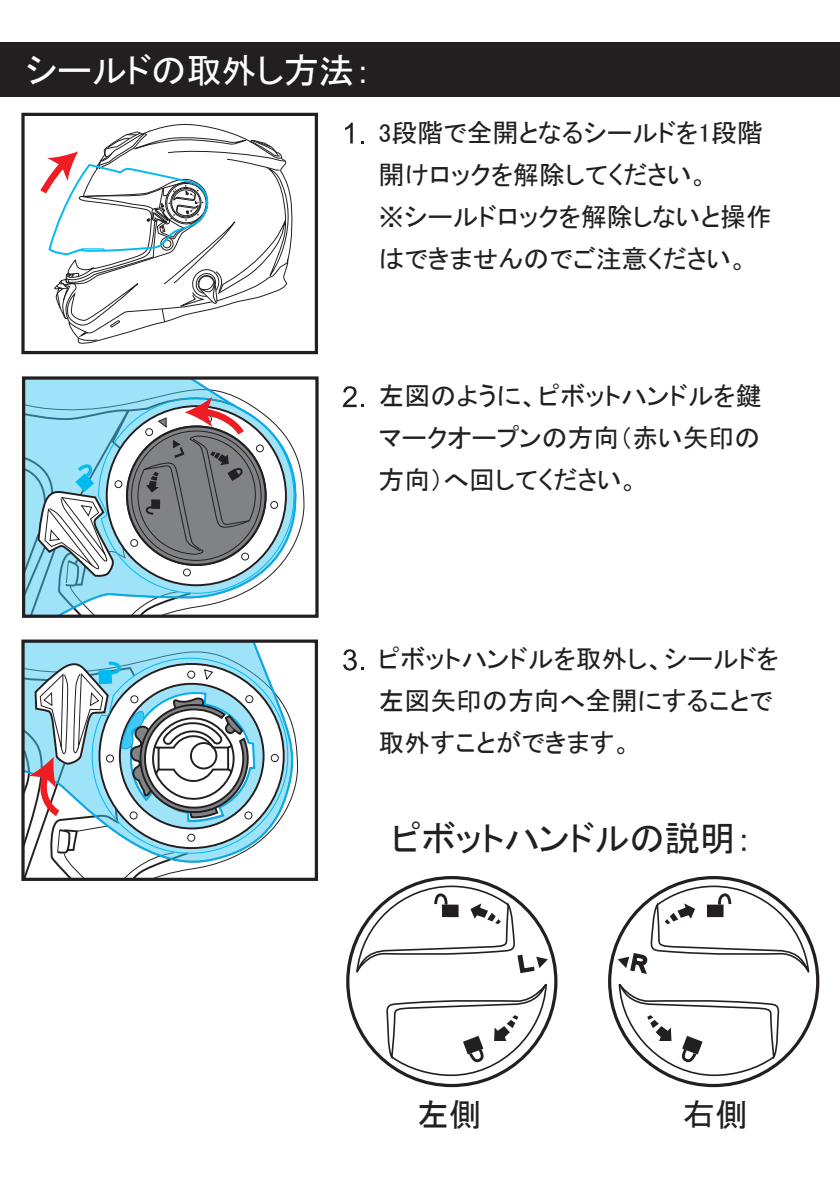
<style>
.page{position:relative;width:840px;height:1191px;background:#fff}
.page>*{position:absolute;margin:0;border:0;box-sizing:border-box;transform-origin:0 0}
.t1{font:35.6px "MS P Gothic";letter-spacing:-.01em;color:#231f20}
.t2{font:35.6px "MS P Gothic";letter-spacing:-.01em;color:#fff}
.t3{font:32.4px "MS P Gothic";color:#231f20}
.t4{font:25.8px/42px "MS P Gothic";color:#231f20}
</style>
<div class="page">
<div style="left:0;top:42px;width:839px;height:55px;background:#231f20"></div>
<svg style="left:354px;top:876px;width:194px;height:212px"></svg>
<svg style="left:617px;top:876px;width:193px;height:212px"></svg>
<div style="left:21px;top:113px;width:297px;height:241px;border:3px solid #231f20"></div>
<svg style="left:40px;top:123px;width:253px;height:221px"></svg>
<svg style="left:345px;top:123px;width:7px;height:20px"></svg>
<svg style="left:342px;top:386px;width:21px;height:21px"></svg>
<svg style="left:26px;top:380px;width:277px;height:180px"></svg>
<svg style="left:127px;top:272px;width:139px;height:116px"></svg>
<div style="left:22px;top:376px;width:296px;height:242px;border:3px solid #231f20"></div>
<svg style="left:343px;top:649px;width:20px;height:21px"></svg>
<svg style="left:285px;top:707px;width:11px;height:106px"></svg>
<svg style="left:21px;top:388px;width:264px;height:493px"></svg>
<h1 class="t2" style="left:26px;top:52px;width:347px">シールドの取外し方法：</h1>
<p class="t4" style="left:378px;top:112px;width:394px">3段階で全開となるシールドを1段階開けロックを解除してください。<br>※シールドロックを解除しないと操作はできませんのでご注意ください。</p>
<p class="t4" style="left:378px;top:375px;width:384px;text-align:justify">左図のように、ピボットハンドルを鍵マークオープンの方向（赤い矢印の方向）へ回してください。</p>
<p class="t4" style="left:378px;top:638px;width:401px">ピボットハンドルを取外し、シールドを左図矢印の方向へ全開にすることで取外すことができます。</p>
<h1 class="t1" style="left:391px;top:820px;width:362px">ピボットハンドルの説明：</h1>
<p class="t3" style="left:416px;top:1098px;width:66px">左側</p>
<p class="t3" style="left:682px;top:1098px;width:66px">右側</p>
</div>
